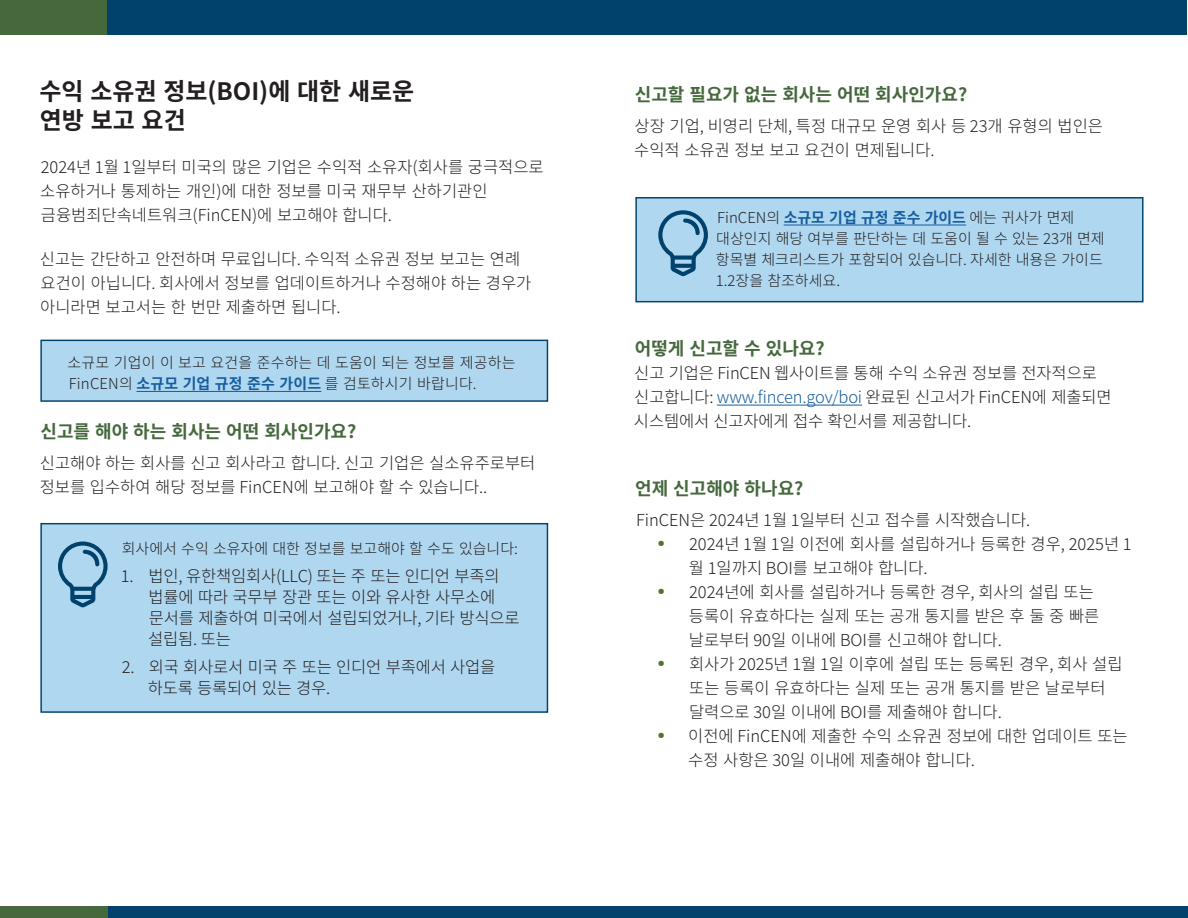
<style>
.page{position:relative;width:1188px;height:918px;background:#fff}
.page>*{position:absolute;margin:0;border:0;box-sizing:border-box;transform-origin:0 0}
.t1{font:700 24px/28.8px "Source Han Sans KR";color:#231f20}
.H2{font:700 18px "Source Han Sans KR";color:#45683d}
.H2_Green{font:700 18px "Source Han Sans KR";color:#45683d}
.Body_Text{font:300 16.5px/24px "Source Han Sans KR";color:#231f20}
.Call_Out_Box{font:300 15px/21px "Source Han Sans KR";color:#231f20}
.s1{font-weight:700;color:#175d9e}
.s2{color:#175d9e}
.s3{font-family:"Century Gothic";font-weight:400;font-size:18px;color:#50752a}
</style>
<div class="page">
<div style="left:40px;top:523px;width:508px;height:190px;background:#b0d7f0;border:1px solid #00426b"></div>
<div style="left:40px;top:340px;width:508px;height:62px;background:#b0d7f0;border:1px solid #00426b"></div>
<div style="left:635px;top:197px;width:509px;height:105px;background:#b0d7f0;border:1px solid #00426b"></div>
<svg style="left:58px;top:542px;width:50px;height:65px"></svg>
<svg style="left:658px;top:210px;width:50px;height:66px"></svg>
<hr style="left:137px;top:391px;width:184px;height:1px;background:#175d9e">
<div style="left:92px;top:906px;width:1096px;height:12px;background:#00426b"></div>
<div style="left:92px;top:0;width:1095px;height:35px;background:#00426b"></div>
<div style="left:0;top:906px;width:107px;height:12px;background:#45683d"></div>
<div style="left:0;top:0;width:107px;height:35px;background:#45683d"></div>
<hr style="left:784px;top:225px;width:182px;height:1px;background:#175d9e">
<hr style="left:717px;top:405px;width:145px;height:1px;background:#175d9e">
<h1 class="t1" style="left:39px;top:77px;width:376px">수익 소유권 정보(BOI)에 대한 새로운 연방 보고 요건</h1>
<p class="Body_Text" style="left:40px;top:156px;width:505px">2024년 1월 1일부터 미국의 많은 기업은 수익적 소유자(회사를 궁극적으로 소유하거나 통제하는 개인)에 대한 정보를 미국 재무부 산하기관인 금융범죄단속네트워크(FinCEN)에 보고해야 합니다.</p>
<p class="Body_Text" style="left:40px;top:248px;width:493px">신고는 간단하고 안전하며 무료입니다. 수익적 소유권 정보 보고는 연례 요건이 아닙니다. 회사에서 정보를 업데이트하거나 수정해야 하는 경우가 아니라면 보고서는 한 번만 제출하면 됩니다.</p>
<p class="Call_Out_Box" style="left:68px;top:353px;width:449px">소규모 기업이 이 보고 요건을 준수하는 데 도움이 되는 정보를 제공하는<br>FinCEN의 <span class="s1">소규모 기업 규정 준수 가이드</span> 를 검토하시기 바랍니다.</p>
<p class="H2_Green" style="left:40px;top:421px;width:317px">신고를 해야 하는 회사는 어떤 회사인가요?</p>
<p class="Body_Text" style="left:40px;top:451px;width:497px">신고해야 하는 회사를 신고 회사라고 합니다. 신고 기업은 실소유주로부터 정보를 입수하여 해당 정보를 FinCEN에 보고해야 할 수 있습니다..</p>
<p class="Call_Out_Box" style="left:122px;top:538px;width:398px">회사에서 수익 소유자에 대한 정보를 보고해야 할 수도 있습니다:</p>
<p class="Body_Text" style="left:148px;top:566px;width:373px;line-height:21px;text-indent:-27px">1. 법인, 유한책임회사(LLC) 또는 주 또는 인디언 부족의 법률에 따라 국무부 장관 또는 이와 유사한 사무소에 문서를 제출하여 미국에서 설립되었거나, 기타 방식으로 설립됨. 또는</p>
<p class="Body_Text" style="left:148px;top:656px;width:349px;line-height:21px;text-indent:-26px">2. 외국 회사로서 미국 주 또는 인디언 부족에서 사업을 하도록 등록되어 있는 경우.</p>
<h1 class="H2" style="left:635px;top:84px;width:334px">신고할 필요가 없는 회사는 어떤 회사인가요?</h1>
<p class="Body_Text" style="left:634px;top:114px;width:470px">상장 기업, 비영리 단체, 특정 대규모 운영 회사 등 23개 유형의 법인은 수익적 소유권 정보 보고 요건이 면제됩니다.</p>
<p class="Call_Out_Box" style="left:716px;top:207px;width:390px">FinCEN의 <span class="s1">소규모 기업 규정 준수 가이드</span> 에는 귀사가 면제 대상인지 해당 여부를 판단하는 데 도움이 될 수 있는 23개 면제 항목별 체크리스트가 포함되어 있습니다. 자세한 내용은 가이드<br>1.2장을 참조하세요.</p>
<h1 class="H2" style="left:635px;top:338px;width:191px">어떻게 신고할 수 있나요?</h1>
<p class="Body_Text" style="left:634px;top:361px;width:479px">신고 기업은 FinCEN 웹사이트를 통해 수익 소유권 정보를 전자적으로 신고합니다: <span class="s2">www.fincen.gov/boi</span> 완료된 신고서가 FinCEN에 제출되면 시스템에서 신고자에게 접수 확인서를 제공합니다.</p>
<h1 class="H2" style="left:635px;top:479px;width:170px">언제 신고해야 하나요?</h1>
<p class="Body_Text" style="left:636px;top:509px;width:396px">FinCEN은 2024년 1월 1일부터 신고 접수를 시작했습니다.</p>
<p class="Body_Text" style="left:689px;top:533px;width:444px;text-indent:-33px"><span class="s3">•</span> 2024년 1월 1일 이전에 회사를 설립하거나 등록한 경우, 2025년 1 월 1일까지 BOI를 보고해야 합니다.</p>
<p class="Body_Text" style="left:689px;top:581px;width:412px;text-indent:-33px"><span class="s3">•</span> 2024년에 회사를 설립하거나 등록한 경우, 회사의 설립 또는 등록이 유효하다는 실제 또는 공개 통지를 받은 후 둘 중 빠른 날로부터 90일 이내에 BOI를 신고해야 합니다.</p>
<p class="Body_Text" style="left:689px;top:653px;width:435px;text-indent:-33px"><span class="s3">•</span> 회사가 2025년 1월 1일 이후에 설립 또는 등록된 경우, 회사 설립 또는 등록이 유효하다는 실제 또는 공개 통지를 받은 날로부터 달력으로 30일 이내에 BOI를 제출해야 합니다.</p>
<p class="Body_Text" style="left:688px;top:725px;width:441px;text-indent:-32px"><span class="s3">•</span> 이전에 FinCEN에 제출한 수익 소유권 정보에 대한 업데이트 또는 수정 사항은 30일 이내에 제출해야 합니다.</p>
</div>
